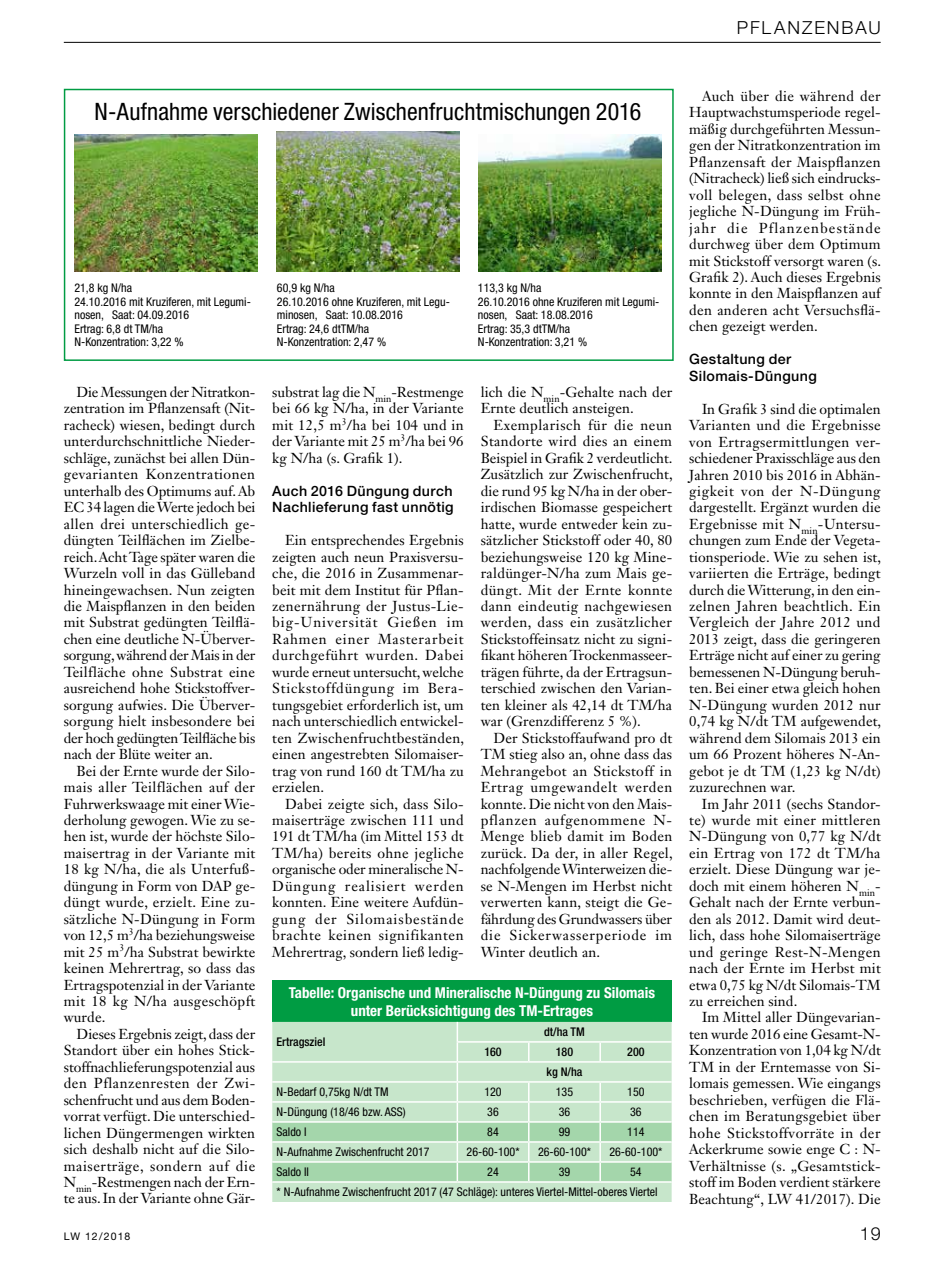
<style>
.page{position:relative;width:936px;height:1263px;background:#fff}
.page>*{position:absolute;margin:0;border:0;box-sizing:border-box;transform-origin:0 0}
.t1{font:condensed 24px "Helvetica Neue LT Std";color:#000}
.t2{font:300 18px "Helvetica Neue LT Std";letter-spacing:.105em;color:#000}
.t3{font:700 condensed 15px/18px "Helvetica Neue LT Std";color:#fff;text-align:center}
.t4{font:14.25px/16.5px "Janson Text LT Std";letter-spacing:.005em;color:#000;text-align:justify}
.t5{font:500 14.25px/16.5px "Helvetica Neue LT Std";letter-spacing:.03em;color:#000}
.t6{font:condensed 12px/13.5px "Helvetica Neue LT Std";color:#000}
.t7{font:500 condensed 12px "Helvetica Neue LT Std";color:#000}
.t8{font:10.5px "Helvetica Neue LT Std";letter-spacing:.09em;color:#000}
</style>
<div class="page">
<hr style="left:64px;top:42px;width:816px;height:1px;background:#000">
<div style="left:272px;top:980px;width:399px;height:42px;background:#009c43"></div>
<div style="left:272px;top:1183px;width:399px;height:19px;background:#c7e6cb"></div>
<svg style="left:272px;top:1022px;width:399px;height:159px;background:#c2e3c7"></svg>
<img style="left:74px;top:135px;width:183px;height:137px">
<img style="left:276px;top:132px;width:183px;height:140px">
<img style="left:478px;top:135px;width:183px;height:137px">
<div style="left:64px;top:89px;width:609px;height:272px;border:2px solid #009c43"></div>
<p class="t2" style="left:737px;top:17px;width:145px">PFLANZENBAU</p>
<h1 class="t1" style="left:95px;top:97px;width:548px">N-Aufnahme verschiedener Zwischenfruchtmischungen 2016</h1>
<p class="t6" style="left:74px;top:281px;width:178px">21,8 kg N/ha<br>24.10.2016 mit Kruziferen, mit Legumi&shy;nosen, Saat: 04.09.2016<br>Ertrag: 6,8 dt TM/ha<br>N-Konzentration: 3,22 %</p>
<p class="t6" style="left:277px;top:281px;width:174px">60,9 kg N/ha<br>26.10.2016 ohne Kruziferen, mit Legu&shy;minosen, Saat: 10.08.2016<br>Ertrag: 24,6 dtTM/ha<br>N-Konzentration: 2,47 %</p>
<p class="t6" style="left:478px;top:281px;width:183px">113,3 kg N/ha<br>26.10.2016 ohne Kruziferen mit Legumi&shy;nosen, Saat: 18.08.2016<br>Ertrag: 35,3 dtTM/ha<br>N-Konzentration: 3,21 %</p>
<p class="t4" style="left:64px;top:384px;width:193px;text-indent:13px">Die Messungen der Nitratkon&shy;zentration im Pflanzensaft (Nit&shy;racheck) wiesen, bedingt durch unterdurchschnittliche Nieder&shy;schläge, zunächst bei allen Dün&shy;gevarianten Konzentrationen unterhalb des Optimums auf. Ab EC 34 lagen die Werte jedoch bei allen drei unterschiedlich ge&shy;düngten Teilflächen im Zielbe&shy;reich. Acht Tage später waren die Wurzeln voll in das Gülleband hineingewachsen. Nun zeigten die Maispflanzen in den beiden mit Substrat gedüngten Teilflä&shy;chen eine deutliche N-Überver&shy;sorgung, während der Mais in der Teilfläche ohne Substrat eine ausreichend hohe Stickstoffver&shy;sorgung aufwies. Die Überver&shy;sorgung hielt insbesondere bei der hoch gedüngten Teilfläche bis nach der Blüte weiter an.</p>
<p class="t4" style="left:64px;top:762px;width:193px;text-indent:13px">Bei der Ernte wurde der Silo&shy;mais aller Teilflächen auf der Fuhrwerkswaage mit einer Wie&shy;derholung gewogen. Wie zu se&shy;hen ist, wurde der höchste Silo&shy;maisertrag in der Variante mit 18 kg N/ha, die als Unterfuß&shy;düngung in Form von DAP ge&shy;düngt wurde, erzielt. Eine zu&shy;sätzliche N-Düngung in Form von 12,5 m<sup>3</sup>/ha beziehungsweise mit 25 m<sup>3</sup>/ha Substrat bewirkte keinen Mehrertrag, so dass das Ertragspotenzial in der Variante mit 18 kg N/ha ausgeschöpft wurde.</p>
<p class="t4" style="left:64px;top:1025px;width:193px;text-indent:13px">Dieses Ergebnis zeigt, dass der Standort über ein hohes Stick&shy;stoffnachlieferungspotenzial aus den Pflanzenresten der Zwi&shy;schenfrucht und aus dem Boden&shy;vorrat verfügt. Die unterschied&shy;lichen Düngermengen wirkten sich deshalb nicht auf die Silo&shy;maiserträge, sondern auf die N<sub>min</sub>-Restmengen nach der Ern&shy;te aus. In der Variante ohne Gär-</p>
<p class="t4" style="left:272px;top:384px;width:193px">substrat lag die N<sub>min</sub>-Restmenge bei 66 kg N/ha, in der Variante mit 12,5 m<sup>3</sup>/ha bei 104 und in der Variante mit 25 m<sup>3</sup>/ha bei 96 kg N/ha (s. Grafik 1).</p>
<p class="t5" style="left:272px;top:482px;width:183px">Auch 2016 Düngung durch<br>Nachlieferung fast unnötig</p>
<p class="t4" style="left:272px;top:532px;width:193px;text-indent:13px">Ein entsprechendes Ergebnis zeigten auch neun Praxisversu&shy;che, die 2016 in Zusammenar&shy;beit mit dem Institut für Pflan&shy;zenernährung der Justus-Lie&shy;big-Universität Gießen im Rahmen einer Masterarbeit durchgeführt wurden. Dabei wurde erneut untersucht, welche Stickstoffdüngung im Bera&shy;tungsgebiet erforderlich ist, um nach unterschiedlich entwickel&shy;ten Zwischenfruchtbeständen, einen angestrebten Silomaiser&shy;trag von rund 160 dt TM/ha zu erzielen.</p>
<p class="t4" style="left:272px;top:795px;width:193px;text-indent:13px">Dabei zeigte sich, dass Silo&shy;maiserträge zwischen 111 und 191 dt TM/ha (im Mittel 153 dt TM/ha) bereits ohne jegliche organische oder mineralische N-Düngung realisiert werden konnten. Eine weitere Aufdün&shy;gung der Silomaisbestände brachte keinen signifikanten Mehrertrag, sondern ließ ledig-</p>
<p class="t4" style="left:480px;top:384px;width:193px">lich die N<sub>min</sub>-Gehalte nach der<br>Ernte deutlich ansteigen.</p>
<p class="t4" style="left:480px;top:417px;width:193px;text-indent:13px">Exemplarisch für die neun Standorte wird dies an einem Beispiel in Grafik 2 verdeutlicht.<br>Zusätzlich zur Zwischenfrucht, die rund 95 kg N/ha in der ober&shy;irdischen Biomasse gespeichert hatte, wurde entweder kein zu&shy;sätzlicher Stickstoff oder 40, 80 beziehungsweise 120 kg Mine&shy;raldünger-N/ha zum Mais ge&shy;düngt. Mit der Ernte konnte dann eindeutig nachgewiesen werden, dass ein zusätzlicher Stickstoffeinsatz nicht zu signi&shy;fikant höheren Trockenmasseer&shy;trägen führte, da der Ertragsun&shy;terschied zwischen den Varian&shy;ten kleiner als 42,14 dt TM/ha war (Grenzdifferenz 5 %).</p>
<p class="t4" style="left:480px;top:729px;width:193px;text-indent:13px">Der Stickstoffaufwand pro dt TM stieg also an, ohne dass das Mehrangebot an Stickstoff in Ertrag umgewandelt werden konnte. Die nicht von den Mais&shy;pflanzen aufgenommene N-Menge blieb damit im Boden zurück. Da der, in aller Regel, nachfolgende Winterweizen die&shy;se N-Mengen im Herbst nicht verwerten kann, steigt die Ge&shy;fährdung des Grundwassers über die Sickerwasserperiode im Winter deutlich an.</p>
<p class="t3" style="left:289px;top:983px;width:368px">Tabelle: Organische und Mineralische N-Düngung zu Silomais unter Berücksichtigung des TM-Ertrages</p>
<p class="t7" style="left:276px;top:1035px;width:50px">Ertragsziel</p>
<p class="t7" style="left:544px;top:1025px;width:42px">dt/ha TM</p>
<p class="t7" style="left:484px;top:1045px;width:19px">160</p>
<p class="t7" style="left:556px;top:1045px;width:19px">180</p>
<p class="t7" style="left:627px;top:1045px;width:19px">200</p>
<p class="t7" style="left:546px;top:1065px;width:37px">kg N/ha</p>
<p class="t6" style="left:276px;top:1085px;width:113px">N-Bedarf 0,75kg N/dt TM</p>
<p class="t6" style="left:484px;top:1085px;width:19px">120</p>
<p class="t6" style="left:556px;top:1085px;width:19px">135</p>
<p class="t6" style="left:627px;top:1085px;width:19px">150</p>
<p class="t6" style="left:276px;top:1105px;width:131px">N-Düngung (18/46 bzw. ASS)</p>
<p class="t6" style="left:487px;top:1105px;width:13px">36</p>
<p class="t6" style="left:558px;top:1105px;width:13px">36</p>
<p class="t6" style="left:630px;top:1105px;width:13px">36</p>
<p class="t6" style="left:276px;top:1125px;width:31px">Saldo I</p>
<p class="t6" style="left:487px;top:1125px;width:13px">84</p>
<p class="t6" style="left:558px;top:1125px;width:13px">99</p>
<p class="t6" style="left:627px;top:1125px;width:19px">114</p>
<p class="t6" style="left:276px;top:1145px;width:154px">N-Aufnahme Zwischenfrucht 2017</p>
<p class="t6" style="left:466px;top:1145px;width:54px">26-60-100*</p>
<p class="t6" style="left:538px;top:1145px;width:54px">26-60-100*</p>
<p class="t6" style="left:609px;top:1145px;width:54px">26-60-100*</p>
<p class="t6" style="left:276px;top:1165px;width:34px">Saldo II</p>
<p class="t6" style="left:487px;top:1165px;width:13px">24</p>
<p class="t6" style="left:558px;top:1165px;width:13px">39</p>
<p class="t6" style="left:276px;top:1162px;width:382px;line-height:20px;text-indent:353px">54<br>* N-Aufnahme Zwischenfrucht 2017 (47 Schläge): unteres Viertel-Mittel-oberes Viertel</p>
<p class="t4" style="left:689px;top:88px;width:193px;text-indent:13px">Auch über die während der Hauptwachstumsperiode regel&shy;mäßig durchgeführten Messun&shy;gen der Nitratkonzentration im Pflanzensaft der Maispflanzen (Nitracheck) ließ sich eindrucks&shy;voll belegen, dass selbst ohne jegliche N-Düngung im Früh&shy;jahr die Pflanzenbestände durchweg über dem Optimum mit Stickstoff versorgt waren (s.<br>Grafik 2). Auch dieses Ergebnis konnte in den Maispflanzen auf den anderen acht Versuchsflä&shy;chen gezeigt werden.</p>
<p class="t5" style="left:689px;top:351px;width:129px">Gestaltung der<br>Silomais-Düngung</p>
<p class="t4" style="left:689px;top:400px;width:193px;text-indent:13px">In Grafik 3 sind die optimalen Varianten und die Ergebnisse von Ertragsermittlungen ver&shy;schiedener Praxisschläge aus den Jahren 2010 bis 2016 in Abhän&shy;gigkeit von der N-Düngung dargestellt. Ergänzt wurden die Ergebnisse mit N<sub>min</sub>-Untersu&shy;chungen zum Ende der Vegeta&shy;tionsperiode. Wie zu sehen ist, variierten die Erträge, bedingt durch die Witterung, in den ein&shy;zelnen Jahren beachtlich. Ein Vergleich der Jahre 2012 und 2013 zeigt, dass die geringeren Erträge nicht auf einer zu gering bemessenen N-Düngung beruh&shy;ten. Bei einer etwa gleich hohen N-Düngung wurden 2012 nur 0,74 kg N/dt TM aufgewendet, während dem Silomais 2013 ein um 66 Prozent höheres N-An&shy;gebot je dt TM (1,23 kg N/dt) zuzurechnen war.</p>
<p class="t4" style="left:689px;top:795px;width:193px;text-indent:13px">Im Jahr 2011 (sechs Standor&shy;te) wurde mit einer mittleren N-Düngung von 0,77 kg N/dt ein Ertrag von 172 dt TM/ha erzielt. Diese Düngung war je&shy;doch mit einem höheren N<sub>min</sub>-Gehalt nach der Ernte verbun&shy;den als 2012. Damit wird deut&shy;lich, dass hohe Silomaiserträge und geringe Rest-N-Mengen nach der Ernte im Herbst mit etwa 0,75 kg N/dt Silomais-TM zu erreichen sind.</p>
<p class="t4" style="left:689px;top:1009px;width:193px;text-indent:13px">Im Mittel aller Düngevarian&shy;ten wurde 2016 eine Gesamt-N-Konzentration von 1,04 kg N/dt TM in der Erntemasse von Si&shy;lomais gemessen. Wie eingangs beschrieben, verfügen die Flä&shy;chen im Beratungsgebiet über hohe Stickstoffvorräte in der Ackerkrume sowie enge C : N-Verhältnisse (s. „Gesamtstick&shy;stoff im Boden verdient stärkere Beachtung“, LW 41/2017). Die</p>
<p class="t8" style="left:64px;top:1230px;width:68px">LW 12/2018</p>
<p class="t2" style="left:859px;top:1222px;width:22px">19</p>
</div>
